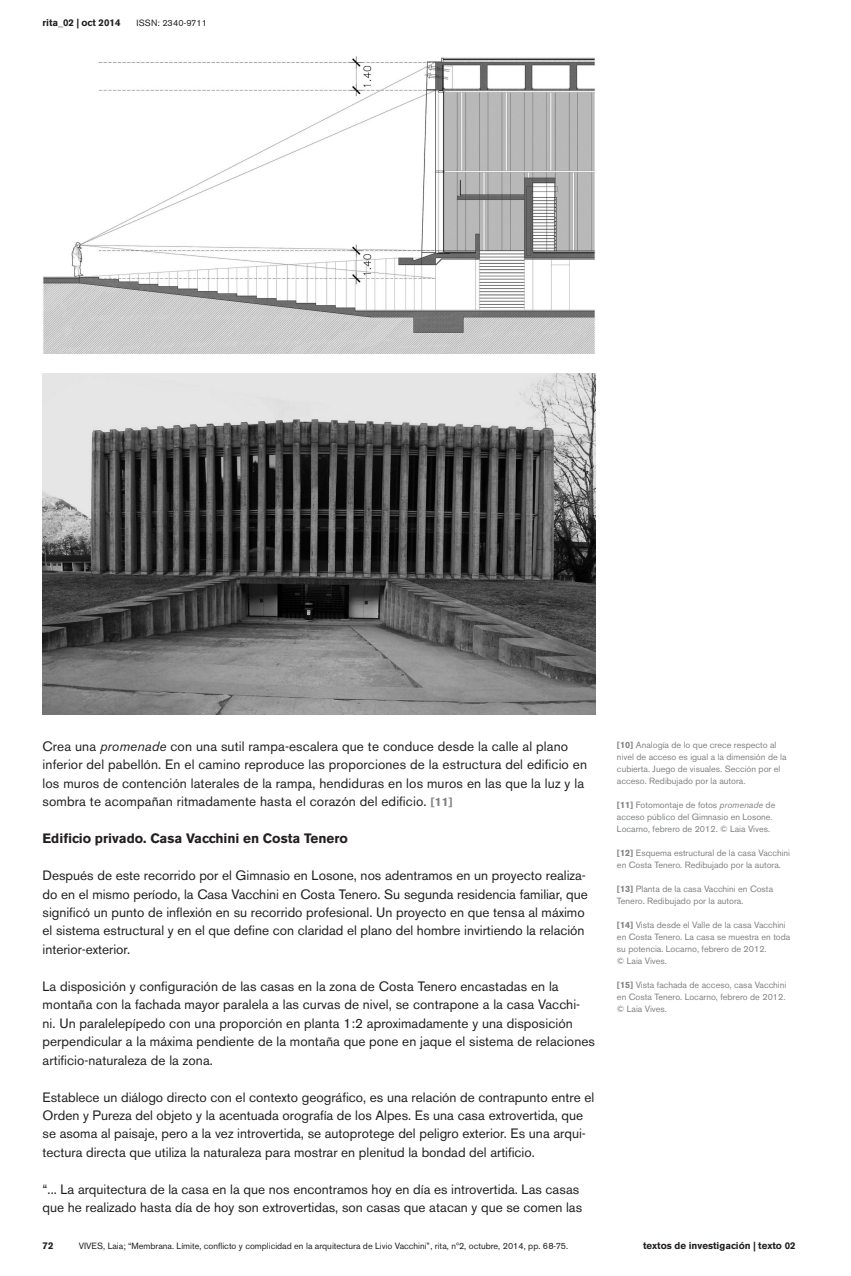
<style>
.page{position:relative;width:851px;height:1276px;background:#fff}
.page>*{position:absolute;margin:0;border:0;box-sizing:border-box;transform-origin:0 0}
.notas{font:13.5px/18.5px "Akzidenz Grotesk BE";color:#231f20}
.t1{font:700 13.5px "Akzidenz Grotesk BE";color:#231f20}
.t2{font:700 9.75px "Akzidenz Grotesk BE";color:#231f20}
.t3{font:9px/12px "Akzidenz Grotesk BE";color:#808285}
.t4{font:9px "Akzidenz Grotesk BE";color:#231f20}
.t5{font:9px "Akzidenz Grotesk BE";letter-spacing:.02em;color:#231f20}
.s1{font-style:italic}
.s2{font-weight:700;font-size:12px;color:#808285}
.s3{font-weight:700}
</style>
<div class="page">
<img style="left:43px;top:56px;width:552px;height:298px">
<img style="left:43px;top:373px;width:552px;height:342px">
<p class="t2" style="left:43px;top:17px;width:79px">rita_02 | oct 2014</p>
<p class="t5" style="left:136px;top:17px;width:72px">ISSN: 2340-9711</p>
<p class="notas" style="left:43px;top:737px;width:546px">Crea una <span class="s1">promenade</span> con una sutil rampa-escalera que te conduce desde la calle al plano inferior del pabellón. En el camino reproduce las proporciones de la estructura del edificio en los muros de contención laterales de la rampa, hendiduras en los muros en las que la luz y la sombra te acompañan ritmadamente hasta el corazón del edificio. <span class="s2">[11]</span></p>
<p class="t1" style="left:43px;top:830px;width:307px">Edificio privado. Casa Vacchini en Costa Tenero</p>
<p class="notas" style="left:43px;top:866px;width:546px">Después de este recorrido por el Gimnasio en Losone, nos adentramos en un proyecto realiza&shy;do en el mismo período, la Casa Vacchini en Costa Tenero. Su segunda residencia familiar, que significó un punto de inflexión en su recorrido profesional. Un proyecto en que tensa al máximo el sistema estructural y en el que define con claridad el plano del hombre invirtiendo la relación interior-exterior.</p>
<p class="notas" style="left:43px;top:977px;width:554px">La disposición y configuración de las casas en la zona de Costa Tenero encastadas en la montaña con la fachada mayor paralela a las curvas de nivel, se contrapone a la casa Vacchi&shy;ni. Un paralelepípedo con una proporción en planta 1:2 aproximadamente y una disposición perpendicular a la máxima pendiente de la montaña que pone en jaque el sistema de relaciones artificio-naturaleza de la zona.</p>
<p class="notas" style="left:43px;top:1087px;width:553px">Establece un diálogo directo con el contexto geográfico, es una relación de contrapunto entre el Orden y Pureza del objeto y la acentuada orografía de los Alpes. Es una casa extrovertida, que se asoma al paisaje, pero a la vez introvertida, se autoprotege del peligro exterior. Es una arqui&shy;tectura directa que utiliza la naturaleza para mostrar en plenitud la bondad del artificio.</p>
<p class="notas" style="left:43px;top:1179px;width:541px">“... La arquitectura de la casa en la que nos encontramos hoy en día es introvertida. Las casas que he realizado hasta día de hoy son extrovertidas, son casas que atacan y que se comen las</p>
<p class="t3" style="left:617px;top:739px;width:171px"><span class="s3">[10]</span> Analogía de lo que crece respecto al nivel de acceso es igual a la dimensión de la cubierta. Juego de visuales. Sección por el acceso. Redibujado por la autora.</p>
<p class="t3" style="left:617px;top:799px;width:160px"><span class="s3">[11]</span> Fotomontaje de fotos <span class="s1">promenade</span> de acceso público del Gimnasio en Losone.</p>
<p class="t3" style="left:617px;top:823px;width:155px">Locarno, febrero de 2012. © Laia Vives.</p>
<p class="t3" style="left:617px;top:847px;width:175px"><span class="s3">[12]</span> Esquema estructural de la casa Vacchini en Costa Tenero. Redibujado por la autora.</p>
<p class="t3" style="left:617px;top:883px;width:158px"><span class="s3">[13]</span> Planta de la casa Vacchini en Costa<br>Tenero. Redibujado por la autora.</p>
<p class="t3" style="left:617px;top:919px;width:175px"><span class="s3">[14]</span> Vista desde el Valle de la casa Vacchini en Costa Tenero. La casa se muestra en toda su potencia. Locarno, febrero de 2012.<br>© Laia Vives.</p>
<p class="t3" style="left:617px;top:979px;width:171px;text-align:justify"><span class="s3">[15]</span> Vista fachada de acceso, casa Vacchini en Costa Tenero. Locarno, febrero de 2012. © Laia Vives.</p>
<p class="t2" style="left:43px;top:1240px;width:12px">72</p>
<p class="t4" style="left:79px;top:1240px;width:491px">VIVES, Laia; “Membrana. Límite, conflicto y complicidad en la arquitectura de Livio Vacchini”, rita, nº2, octubre, 2014, pp. 68-75.</p>
<p class="t2" style="left:643px;top:1240px;width:154px">textos de investigación | texto 02</p>
</div>
